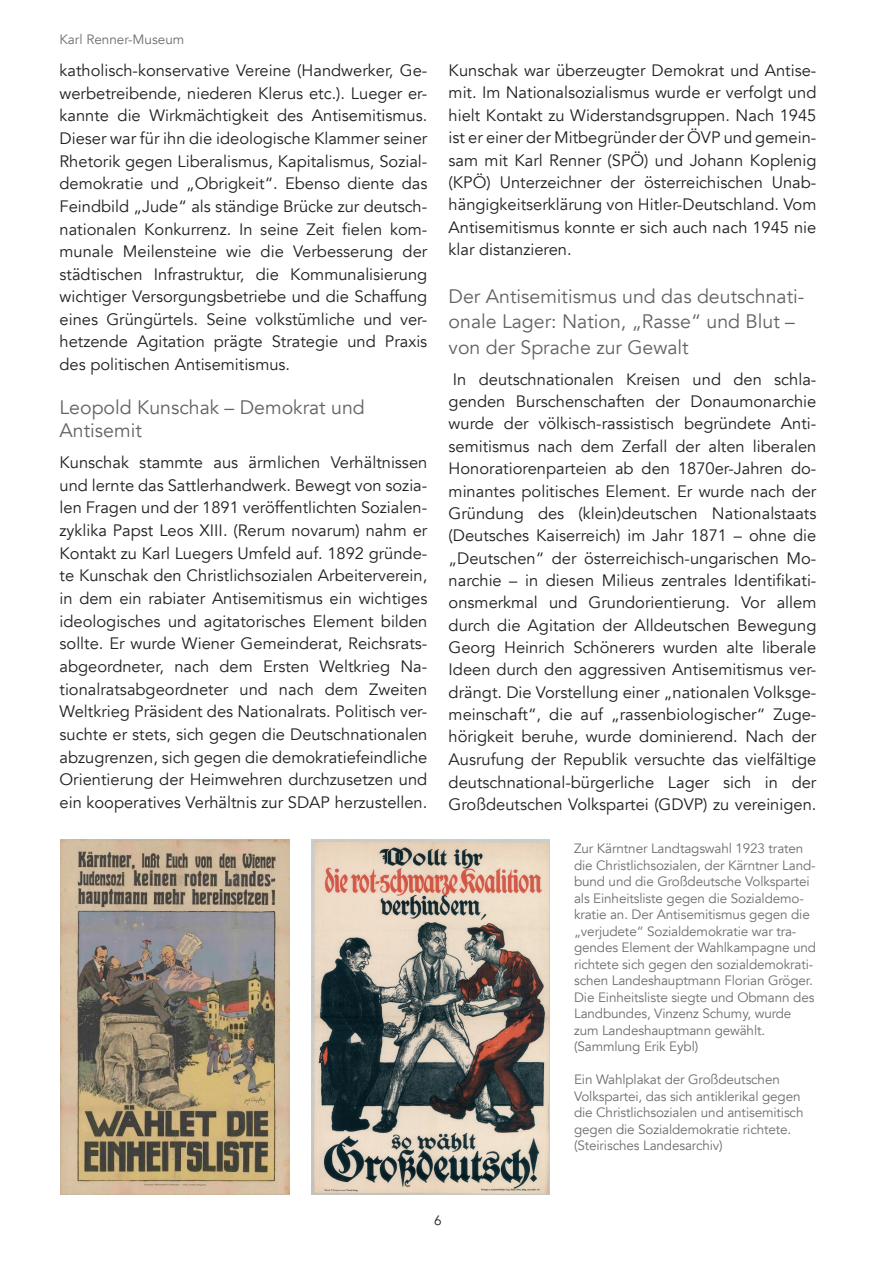
<style>
.page{position:relative;width:893px;height:1263px;background:#fff}
.page>*{position:absolute;margin:0;border:0;box-sizing:border-box;transform-origin:0 0}
.t1{font:19.5px/25.5px "Avenir";color:#636366}
.t2{font:16.5px/22.6px "Avenir";color:#231f20;text-align:justify}
.t3{font:13.5px/16.5px "Avenir";letter-spacing:-.01em;color:#6c6d70}
.t4{font:13.5px "Avenir";color:#231f20}
</style>
<div class="page">
<img style="left:60px;top:840px;width:229px;height:355px">
<img style="left:312px;top:840px;width:238px;height:355px">
<p class="t3" style="left:59px;top:32px;width:127px">Karl Renner-Museum</p>
<p class="t2" style="left:60px;top:59px;width:369px">katholisch-konservative Vereine (Handwerker, Ge&shy;werbetreibende, niederen Klerus etc.). Lueger er&shy;kannte die Wirkmächtigkeit des Antisemitismus.<br>Dieser war für ihn die ideologische Klammer seiner Rhetorik gegen Liberalismus, Kapitalismus, Sozial&shy;demokratie und „Obrigkeit“. Ebenso diente das Feindbild „Jude“ als ständige Brücke zur deutsch&shy;nationalen Konkurrenz. In seine Zeit fielen kom&shy;munale Meilensteine wie die Verbesserung der städtischen Infrastruktur, die Kommunalisierung wichtiger Versorgungsbetriebe und die Schaffung eines Grüngürtels. Seine volkstümliche und ver&shy;hetzende Agitation prägte Strategie und Praxis des politischen Antisemitismus.</p>
<p class="t1" style="left:60px;top:397px;width:307px;line-height:22.4px">Leopold Kunschak – Demokrat und<br>Antisemit</p>
<p class="t2" style="left:60px;top:451px;width:369px">Kunschak stammte aus ärmlichen Verhältnissen und lernte das Sattlerhandwerk. Bewegt von sozia&shy;len Fragen und der 1891 veröffentlichten Sozialen&shy;zyklika Papst Leos XIII. (Rerum novarum) nahm er Kontakt zu Karl Luegers Umfeld auf. 1892 gründe&shy;te Kunschak den Christlichsozialen Arbeiterverein, in dem ein rabiater Antisemitismus ein wichtiges ideologisches und agitatorisches Element bilden sollte. Er wurde Wiener Gemeinderat, Reichsrats&shy;abgeordneter, nach dem Ersten Weltkrieg Na&shy;tionalratsabgeordneter und nach dem Zweiten Weltkrieg Präsident des Nationalrats. Politisch ver&shy;suchte er stets, sich gegen die Deutschnationalen abzugrenzen, sich gegen die demokratiefeindliche Orientierung der Heimwehren durchzusetzen und ein kooperatives Verhältnis zur SDAP herzustellen.</p>
<p class="t2" style="left:449px;top:60px;width:369px">Kunschak war überzeugter Demokrat und Antise&shy;mit. Im Nationalsozialismus wurde er verfolgt und hielt Kontakt zu Widerstandsgruppen. Nach 1945 ist er einer der Mitbegründer der ÖVP und gemein&shy;sam mit Karl Renner (SPÖ) und Johann Koplenig (KPÖ) Unterzeichner der österreichischen Unab&shy;hängigkeitserklärung von Hitler-Deutschland. Vom Antisemitismus konnte er sich auch nach 1945 nie klar distanzieren.</p>
<p class="t1" style="left:449px;top:284px;width:357px">Der Antisemitismus und das deutschnati&shy;onale Lager: Nation, „Rasse“ und Blut – von der Sprache zur Gewalt</p>
<p class="t2" style="left:449px;top:368px;width:369px">In deutschnationalen Kreisen und den schla&shy;genden Burschenschaften der Donaumonarchie wurde der völkisch-rassistisch begründete Anti&shy;semitismus nach dem Zerfall der alten liberalen Honoratiorenparteien ab den 1870er-Jahren do&shy;minantes politisches Element. Er wurde nach der Gründung des (klein)deutschen Nationalstaats (Deutsches Kaiserreich) im Jahr 1871 – ohne die „Deutschen“ der österreichisch-ungarischen Mo&shy;narchie – in diesen Milieus zentrales Identifikati&shy;onsmerkmal und Grundorientierung. Vor allem durch die Agitation der Alldeutschen Bewegung Georg Heinrich Schönerers wurden alte liberale Ideen durch den aggressiven Antisemitismus ver&shy;drängt. Die Vorstellung einer „nationalen Volksge&shy;meinschaft“, die auf „rassenbiologischer“ Zuge&shy;hörigkeit beruhe, wurde dominierend. Nach der Ausrufung der Republik versuchte das vielfältige deutschnational-bürgerliche Lager sich in der Großdeutschen Volkspartei (GDVP) zu vereinigen.</p>
<p class="t3" style="left:574px;top:841px;width:243px">Zur Kärntner Landtagswahl 1923 traten die Christlichsozialen, der Kärntner Land&shy;bund und die Großdeutsche Volkspartei als Einheitsliste gegen die Sozialdemo&shy;kratie an. Der Antisemitismus gegen die „verjudete“ Sozialdemokratie war tra&shy;gendes Element der Wahlkampagne und richtete sich gegen den sozialdemokrati&shy;schen Landeshauptmann Florian Gröger.<br>Die Einheitsliste siegte und Obmann des Landbundes, Vinzenz Schumy, wurde zum Landeshauptmann gewählt. (Sammlung Erik Eybl)</p>
<p class="t3" style="left:574px;top:1072px;width:231px">Ein Wahlplakat der Großdeutschen Volkspartei, das sich antiklerikal gegen die Christlichsozialen und antisemitisch gegen die Sozialdemokratie richtete. (Steirisches Landesarchiv)</p>
<p class="t4" style="left:434px;top:1212px;width:9px">6</p>
</div>
